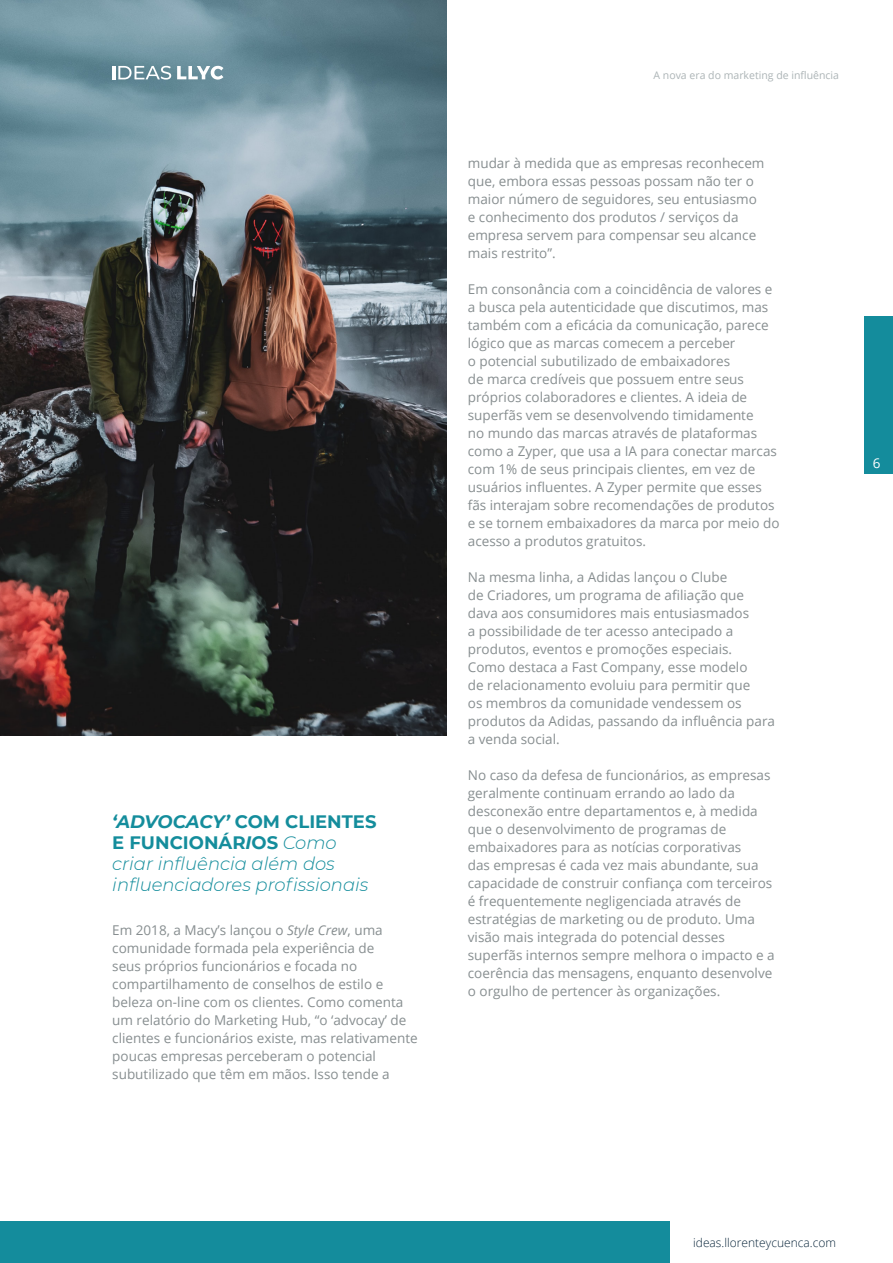
<style>
.page{position:relative;width:893px;height:1263px;background:#fff}
.page>*{position:absolute;margin:0;border:0;box-sizing:border-box;transform-origin:0 0}
.t1{font:italic 300 18px/21px "Montserrat";color:#148d9c}
.t2{font:13.5px/18px "Open Sans";color:#878e90}
.t3{font:13.5px "Open Sans";color:#fff}
.t4{font:300 12px "Open Sans";color:#0a263b}
.t5{font:10.5px "Open Sans";color:#acb4b6}
.s1{font-weight:700}
.s2{font-weight:700;font-style:normal}
.s3{font-style:italic}
</style>
<div class="page">
<img style="left:0;top:0;width:446px;height:736px">
<svg style="left:112px;top:66px;width:59px;height:14px"></svg>
<svg style="left:177px;top:66px;width:46px;height:14px"></svg>
<div style="left:864px;top:316px;width:29px;height:158px;background:#148c9c"></div>
<div style="left:0;top:1221px;width:669px;height:42px;background:#148c9c"></div>
<h1 class="t1" style="left:112px;top:811px;width:266px"><span class="s1">‘ADVOCACY’</span> <span class="s2">COM CLIENTES<br>E FUNCIONÁR</span><span class="s1">I</span><span class="s2">OS</span> Como criar influência além dos influenciadores profissionais</h1>
<p class="t2" style="left:112px;top:920px;width:307px">Em 2018, a Macy’s lançou o <span class="s3">Style Crew</span>, uma comunidade formada pela experiência de<br>seus próprios funcionários e focada no compartilhamento de conselhos de estilo e beleza on-line com os clientes. Como comenta um relatório do Marketing Hub, “o ‘advocay’ de clientes e funcionários existe, mas relativamente poucas empresas perceberam o potencial subutilizado que têm em mãos. Isso tende a</p>
<p class="t5" style="left:653px;top:68px;width:187px">A nova era do marketing de influência</p>
<p class="t2" style="left:468px;top:154px;width:298px">mudar à medida que as empresas reconhecem que, embora essas pessoas possam não ter o maior número de seguidores, seu entusiasmo e conhecimento dos produtos / serviços da empresa servem para compensar seu alcance mais restrito”.</p>
<p class="t2" style="left:468px;top:280px;width:313px">Em consonância com a coincidência de valores e a busca pela autenticidade que discutimos, mas também com a eficácia da comunicação, parece lógico que as marcas comecem a perceber<br>o potencial subutilizado de embaixadores<br>de marca credíveis que possuem entre seus próprios colaboradores e clientes. A ideia de superfãs vem se desenvolvendo timidamente<br>no mundo das marcas através de plataformas como a Zyper, que usa a IA para conectar marcas com 1% de seus principais clientes, em vez de usuários influentes. A Zyper permite que esses fãs interajam sobre recomendações de produtos e se tornem embaixadores da marca por meio do acesso a produtos gratuitos.</p>
<p class="t2" style="left:468px;top:568px;width:309px">Na mesma linha, a Adidas lançou o Clube<br>de Criadores, um programa de afiliação que dava aos consumidores mais entusiasmados<br>a possibilidade de ter acesso antecipado a produtos, eventos e promoções especiais.<br>Como destaca a Fast Company, esse modelo<br>de relacionamento evoluiu para permitir que<br>os membros da comunidade vendessem os produtos da Adidas, passando da influência para a venda social.</p>
<p class="t2" style="left:468px;top:766px;width:308px">No caso da defesa de funcionários, as empresas geralmente continuam errando ao lado da desconexão entre departamentos e, à medida que o desenvolvimento de programas de embaixadores para as notícias corporativas<br>das empresas é cada vez mais abundante, sua capacidade de construir confiança com terceiros é frequentemente negligenciada através de estratégias de marketing ou de produto. Uma visão mais integrada do potencial desses superfãs internos sempre melhora o impacto e a coerência das mensagens, enquanto desenvolve o orgulho de pertencer às organizações.</p>
<p class="t3" style="left:873px;top:454px;width:9px">6</p>
<p class="t4" style="left:693px;top:1234px;width:144px">ideas.llorenteycuenca.com</p>
</div>
